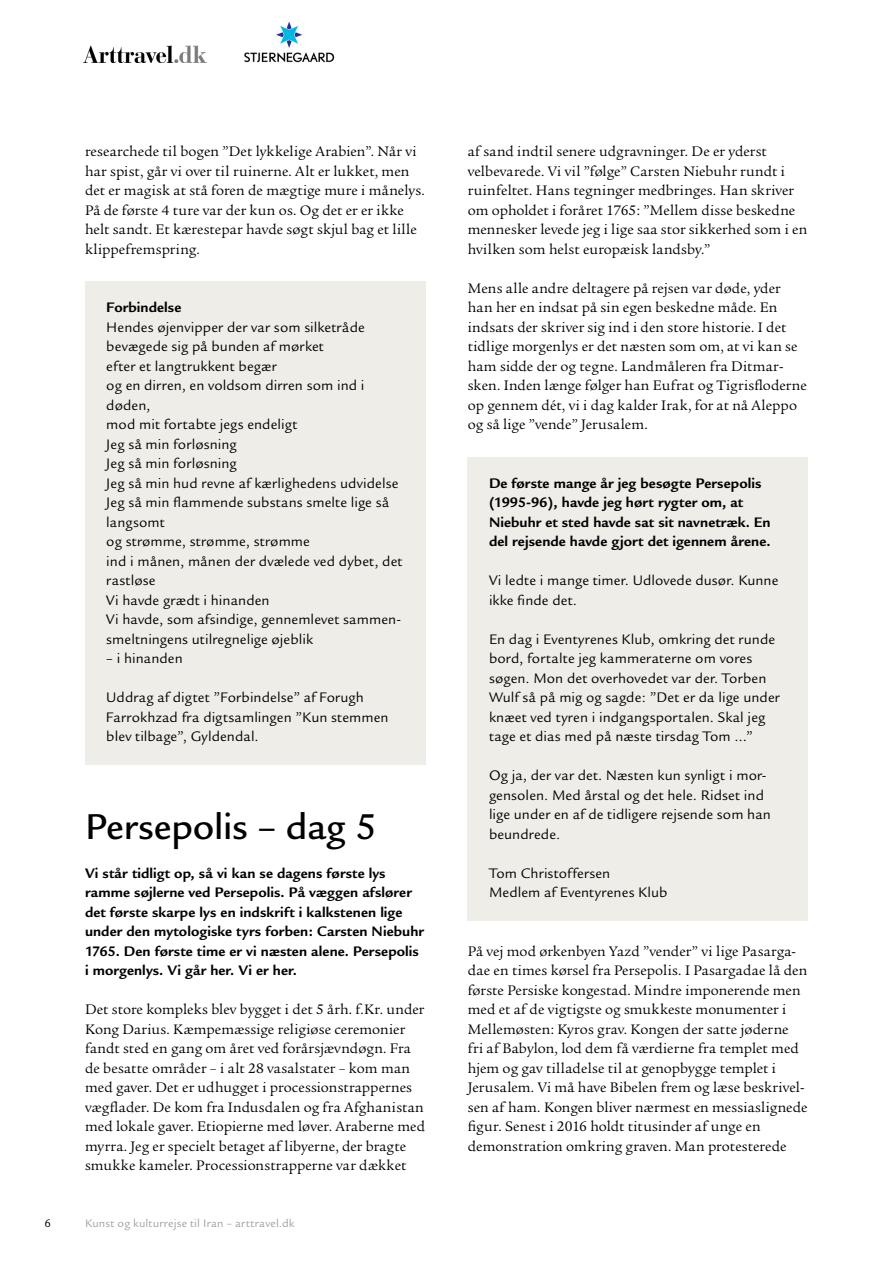
<style>
.page{position:relative;width:893px;height:1263px;background:#fff}
.page>*{position:absolute;margin:0;border:0;box-sizing:border-box;transform-origin:0 0}
.t1{font:500 39px "Legacy Sans";letter-spacing:-.005em;color:#000}
.t2{font:15px/19.5px "Legacy Serif";letter-spacing:.005em;color:#000}
.t3{font:15px/19.5px "Legacy Sans";letter-spacing:.005em;color:#000}
.t4{font:700 15px/19.5px "Legacy Sans";letter-spacing:.005em;color:#000}
.t5{font:12px "Legacy Sans";letter-spacing:.02em;color:#9fa09f}
.t6{font:12px "Legacy Sans";color:#000}
</style>
<div class="page">
<img style="left:244px;top:21px;width:91px;height:42px">
<img style="left:84px;top:45px;width:122px;height:17px">
<div style="left:85px;top:282px;width:340px;height:483px;background:#eeede7"></div>
<div style="left:468px;top:457px;width:340px;height:464px;background:#eeede7"></div>
<p class="t6" style="left:45px;top:1216px;width:8px">6</p>
<p class="t2" style="left:85px;top:142px;width:341px">researchede til bogen ”Det lykkelige Arabien”. Når vi har spist, går vi over til ruinerne. Alt er lukket, men det er magisk at stå foren de mægtige mure i månelys.<br>På de første 4 ture var der kun os. Og det er er ikke helt sandt. Et kærestepar havde søgt skjul bag et lille klippefremspring.</p>
<p class="t4" style="left:106px;top:298px;width:77px">Forbindelse</p>
<p class="t3" style="left:106px;top:317px;width:298px">Hendes øjenvipper der var som silketråde bevægede sig på bunden af mørket<br>efter et langtrukkent begær<br>og en dirren, en voldsom dirren som ind i døden,<br>mod mit fortabte jegs endeligt<br>Jeg så min forløsning<br>Jeg så min forløsning<br>Jeg så min hud revne af kærlighedens udvidelse<br>Jeg så min flammende substans smelte lige så langsomt<br>og strømme, strømme, strømme<br>ind i månen, månen der dvælede ved dybet, det rastløse<br>Vi havde grædt i hinanden<br>Vi havde, som afsindige, gennemlevet sammen&shy;smeltningens utilregnelige øjeblik</p>
<p class="t3" style="left:106px;top:649px;width:78px">– i hinanden</p>
<p class="t3" style="left:106px;top:688px;width:284px">Uddrag af digtet ”Forbindelse” af Forugh<br>Farrokhzad fra digtsamlingen ”Kun stemmen blev tilbage”, Gyldendal.</p>
<h1 class="t1" style="left:85px;top:804px;width:293px">Persepolis – dag 5</h1>
<p class="t4" style="left:85px;top:863px;width:340px">Vi står tidligt op, så vi kan se dagens første lys ramme søjlerne ved Persepolis. På væggen afslører det første skarpe lys en indskrift i kalkstenen lige under den mytologiske tyrs forben: Carsten Niebuhr 1765. Den første time er vi næsten alene. Persepolis i morgenlys. Vi går her. Vi er her.</p>
<p class="t2" style="left:85px;top:1000px;width:341px">Det store kompleks blev bygget i det 5 årh. f.Kr. under Kong Darius. Kæmpemæssige religiøse ceremonier fandt sted en gang om året ved forårsjævndøgn. Fra de besatte områder – i alt 28 vasalstater – kom man med gaver. Det er udhugget i processionstrappernes vægflader. De kom fra Indusdalen og fra Afghanistan med lokale gaver. Etiopierne med løver. Araberne med myrra. Jeg er specielt betaget af libyerne, der bragte smukke kameler. Processionstrapperne var dækket</p>
<p class="t5" style="left:85px;top:1216px;width:211px">Kunst og kulturrejse til Iran – arttravel.dk</p>
<p class="t2" style="left:468px;top:142px;width:341px">af sand indtil senere udgravninger. De er yderst velbevarede. Vi vil ”følge” Carsten Niebuhr rundt i ruinfeltet. Hans tegninger medbringes. Han skriver om opholdet i foråret 1765: ”Mellem disse beskedne mennesker levede jeg i lige saa stor sikkerhed som i en hvilken som helst europæisk landsby.”</p>
<p class="t2" style="left:468px;top:278px;width:341px">Mens alle andre deltagere på rejsen var døde, yder han her en indsat på sin egen beskedne måde. En indsats der skriver sig ind i den store historie. I det tidlige morgenlys er det næsten som om, at vi kan se ham sidde der og tegne. Landmåleren fra Ditmar&shy;sken. Inden længe følger han Eufrat og Tigrisfloderne op gennem dét, vi i dag kalder Irak, for at nå Aleppo og så lige ”vende” Jerusalem.</p>
<p class="t4" style="left:489px;top:473px;width:283px">De første mange år jeg besøgte Persepolis (1995-96), havde jeg hørt rygter om, at Niebuhr et sted havde sat sit navnetræk. En del rejsende havde gjort det igennem årene.</p>
<p class="t3" style="left:489px;top:571px;width:291px">Vi ledte i mange timer. Udlovede dusør. Kunne ikke finde det.</p>
<p class="t3" style="left:489px;top:629px;width:292px">En dag i Eventyrenes Klub, omkring det runde bord, fortalte jeg kammeraterne om vores søgen. Mon det overhovedet var der. Torben Wulf så på mig og sagde: ”Det er da lige under knæet ved tyren i indgangsportalen. Skal jeg tage et dias med på næste tirsdag Tom …”</p>
<p class="t3" style="left:489px;top:766px;width:283px">Og ja, der var det. Næsten kun synligt i mor&shy;gensolen. Med årstal og det hele. Ridset ind lige under en af de tidligere rejsende som han beundrede.</p>
<p class="t3" style="left:489px;top:863px;width:180px">Tom Christoffersen<br>Medlem af Eventyrenes Klub</p>
<p class="t2" style="left:468px;top:941px;width:341px">På vej mod ørkenbyen Yazd ”vender” vi lige Pasarga&shy;dae en times kørsel fra Persepolis. I Pasargadae lå den første Persiske kongestad. Mindre imponerende men med et af de vigtigste og smukkeste monumenter i Mellemøsten: Kyros grav. Kongen der satte jøderne fri af Babylon, lod dem få værdierne fra templet med hjem og gav tilladelse til at genopbygge templet i Jerusalem. Vi må have Bibelen frem og læse beskrivel&shy;sen af ham. Kongen bliver nærmest en messiaslignede figur. Senest i 2016 holdt titusinder af unge en demonstration omkring graven. Man protesterede</p>
</div>
